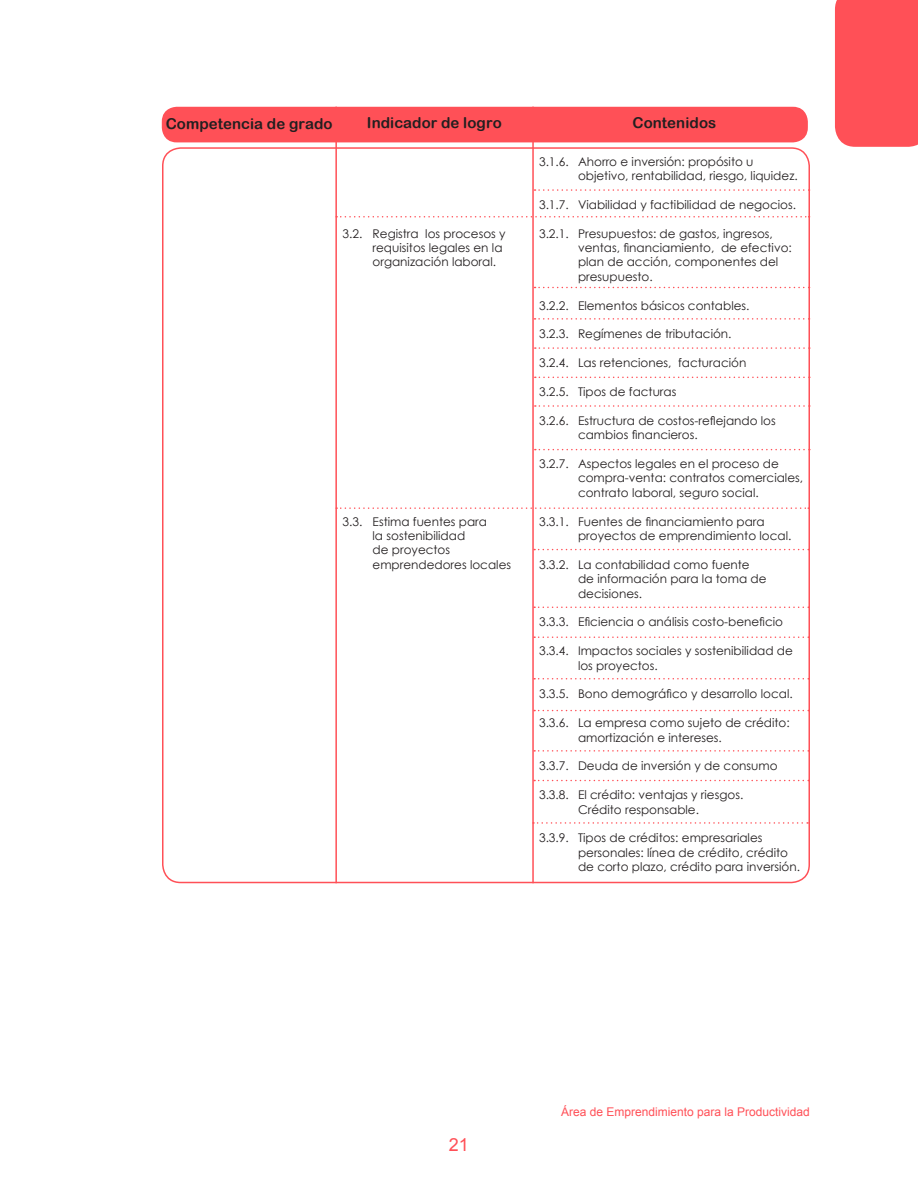
<style>
.page{position:relative;width:918px;height:1188px;background:#fff}
.page>*{position:absolute;margin:0;border:0;box-sizing:border-box;transform-origin:0 0}
.t1{font:18px "Arial";color:#ff5057}
.t2{font:15px "Arial Rounded MT Bold";letter-spacing:.005em;color:#231f20}
.texto_de_tablas{font:12px/14.4px "Century Gothic";color:#231f20}
.t3{font:12px "Arial";color:#ff5057}
</style>
<div class="page">
<div style="left:835px;top:0;width:83px;height:147px;background:#ff5057"></div>
<div style="left:162px;top:107px;width:646px;height:35px;background:#ff5057;border-radius:15px"></div>
<hr style="left:335px;top:107px;width:2px;height:776px;background:#ff5057">
<hr style="left:532px;top:107px;width:2px;height:776px;background:#ff5057">
<svg style="left:337px;top:216px;width:473px;height:2px"></svg>
<svg style="left:535px;top:189px;width:275px;height:2px"></svg>
<svg style="left:535px;top:287px;width:275px;height:1px"></svg>
<svg style="left:535px;top:318px;width:275px;height:2px"></svg>
<svg style="left:535px;top:405px;width:275px;height:2px"></svg>
<svg style="left:535px;top:377px;width:275px;height:1px"></svg>
<svg style="left:535px;top:449px;width:275px;height:1px"></svg>
<svg style="left:535px;top:347px;width:275px;height:2px"></svg>
<svg style="left:337px;top:507px;width:472px;height:2px"></svg>
<svg style="left:534px;top:549px;width:275px;height:1px"></svg>
<svg style="left:534px;top:607px;width:275px;height:1px"></svg>
<svg style="left:534px;top:636px;width:275px;height:2px"></svg>
<svg style="left:534px;top:678px;width:275px;height:2px"></svg>
<svg style="left:533px;top:822px;width:275px;height:2px"></svg>
<svg style="left:534px;top:710px;width:275px;height:1px"></svg>
<svg style="left:534px;top:750px;width:275px;height:2px"></svg>
<svg style="left:534px;top:780px;width:275px;height:1px"></svg>
<p class="t2" style="left:166px;top:114px;width:168px">Competencia de grado</p>
<p class="t2" style="left:367px;top:114px;width:136px">Indicador de logro</p>
<p class="t2" style="left:632px;top:114px;width:85px">Contenidos</p>
<p class="texto_de_tablas" style="left:373px;top:226px;width:135px;text-indent:-30px">3.2. Registra los procesos y requisitos legales en la organización laboral.</p>
<p class="texto_de_tablas" style="left:373px;top:514px;width:140px;text-indent:-30px">3.3. Estima fuentes para<br>la sostenibilidad<br>de proyectos emprendedores locales</p>
<p class="texto_de_tablas" style="left:578px;top:154px;width:221px;text-indent:-39px">3.1.6. Ahorro e inversión: propósito u objetivo, rentabilidad, riesgo, liquidez.</p>
<p class="texto_de_tablas" style="left:539px;top:197px;width:259px">3.1.7. Viabilidad y factibilidad de negocios.</p>
<p class="texto_de_tablas" style="left:578px;top:226px;width:215px;text-indent:-39px">3.2.1. Presupuestos: de gastos, ingresos, ventas, financiamiento, de efectivo: plan de acción, componentes del presupuesto.</p>
<p class="texto_de_tablas" style="left:539px;top:298px;width:212px">3.2.2. Elementos básicos contables.</p>
<p class="texto_de_tablas" style="left:539px;top:327px;width:194px">3.2.3. Regímenes de tributación.</p>
<p class="texto_de_tablas" style="left:539px;top:356px;width:209px">3.2.4. Las retenciones, facturación</p>
<p class="texto_de_tablas" style="left:539px;top:384px;width:139px">3.2.5. Tipos de facturas</p>
<p class="texto_de_tablas" style="left:578px;top:413px;width:199px;text-indent:-39px">3.2.6. Estructura de costos-reflejando los cambios financieros.</p>
<p class="texto_de_tablas" style="left:578px;top:456px;width:227px;text-indent:-39px">3.2.7. Aspectos legales en el proceso de compra-venta: contratos comerciales, contrato laboral, seguro social.</p>
<p class="texto_de_tablas" style="left:578px;top:514px;width:215px;text-indent:-39px">3.3.1. Fuentes de financiamiento para proyectos de emprendimiento local.</p>
<p class="texto_de_tablas" style="left:578px;top:557px;width:190px;text-indent:-39px">3.3.2. La contabilidad como fuente de información para la toma de decisiones.</p>
<p class="texto_de_tablas" style="left:539px;top:615px;width:246px">3.3.3. Eficiencia o análisis costo-beneficio</p>
<p class="texto_de_tablas" style="left:578px;top:644px;width:216px;text-indent:-39px">3.3.4. Impactos sociales y sostenibilidad de los proyectos.</p>
<p class="texto_de_tablas" style="left:539px;top:687px;width:255px">3.3.5. Bono demográfico y desarrollo local.</p>
<p class="texto_de_tablas" style="left:578px;top:716px;width:213px;text-indent:-39px">3.3.6. La empresa como sujeto de crédito: amortización e intereses.</p>
<p class="texto_de_tablas" style="left:539px;top:759px;width:240px">3.3.7. Deuda de inversión y de consumo</p>
<p class="texto_de_tablas" style="left:539px;top:788px;width:206px">3.3.8. El crédito: ventajas y riesgos.</p>
<p class="texto_de_tablas" style="left:578px;top:802px;width:123px">Crédito responsable.</p>
<p class="texto_de_tablas" style="left:578px;top:831px;width:224px;text-indent:-39px">3.3.9. Tipos de créditos: empresariales personales: línea de crédito, crédito de corto plazo, crédito para inversión.</p>
<h1 class="t1" style="left:449px;top:1133px;width:22px">21</h1>
<p class="t3" style="left:561px;top:1104px;width:250px">Área de Emprendimiento para la Productividad</p>
</div>
